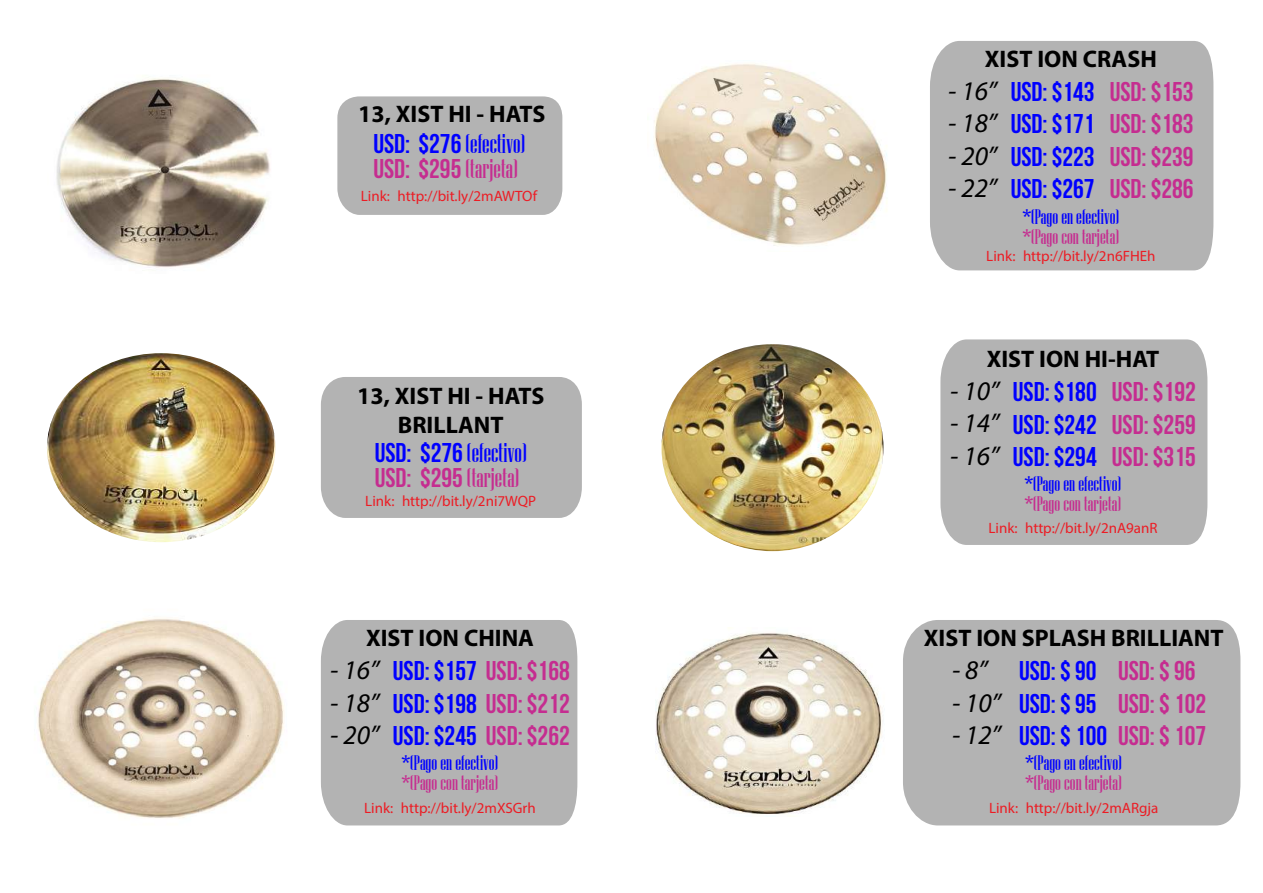
<style>
.page{position:relative;width:1263px;height:893px;background:#fff}
.page>*{position:absolute;margin:0;border:0;box-sizing:border-box;transform-origin:0 0}
.t1{font:700 27px/32.4px "Bebas Neue";color:#00f;text-align:justify}
.t2{font:700 27px/32.4px "Bebas Neue";color:#c52d90;text-align:justify}
.t3{font:27px/24.8px "Niagara Solid";color:#00f}
.t4{font:italic 27px "Myriad Pro";color:#000}
.t5{font:700 24px/28.8px "Myriad Pro";color:#000;text-align:center}
.t6{font:21px/20.2px "Niagara Solid";color:#00f}
.t7{font:15px "Myriad Pro";color:#ec1c24}
.s1{font-family:"Bebas Neue";font-weight:700}
.s2{font-family:"Bebas Neue";font-weight:700;color:#c52d90}
.s3{color:#c52d90}
</style>
<div class="page">
<img style="left:56px;top:78px;width:214px;height:190px">
<img style="left:37px;top:618px;width:247px;height:201px">
<img style="left:654px;top:63px;width:233px;height:183px">
<img style="left:656px;top:633px;width:226px;height:184px">
<img style="left:47px;top:353px;width:228px;height:189px">
<img style="left:661px;top:344px;width:222px;height:207px">
<div style="left:321px;top:377px;width:261px;height:141px;background:#b3b3b3"></div>
<div style="left:337px;top:96px;width:225px;height:119px;background:#b3b3b3"></div>
<div style="left:321px;top:620px;width:256px;height:205px;background:#b3b3b3"></div>
<div style="left:930px;top:41px;width:283px;height:229px;background:#b3b3b3"></div>
<div style="left:940px;top:339px;width:267px;height:206px;background:#b3b3b3"></div>
<div style="left:903px;top:620px;width:337px;height:205px;background:#b3b3b3"></div>
<h2 class="t5" style="left:358px;top:99px;width:189px">13, XIST HI - HATS</h2>
<h1 class="t3" style="left:373px;top:131px;width:154px"><span class="s1">USD: $276</span> (efectivo)<br><span class="s2">USD: $295</span> <span class="s3">(tarjeta)</span></h1>
<p class="t7" style="left:361px;top:186px;width:178px">Link: http://bit.ly/2mAWTOf</p>
<h2 class="t5" style="left:357px;top:381px;width:189px">13, XIST HI - HATS<br>BRILLANT</h2>
<h1 class="t3" style="left:375px;top:440px;width:154px"><span class="s1">USD: $276</span> (efectivo)<br><span class="s2">USD: $295</span> <span class="s3">(tarjeta)</span></h1>
<p class="t7" style="left:365px;top:491px;width:172px">Link: http://bit.ly/2ni7WQP</p>
<h2 class="t5" style="left:366px;top:623px;width:169px">XIST ION CHINA</h2>
<h1 class="t4" style="left:330px;top:653px;width:51px">- 16”</h1>
<h1 class="t4" style="left:330px;top:686px;width:51px">- 18”</h1>
<h1 class="t4" style="left:330px;top:718px;width:51px">- 20”</h1>
<h1 class="t1" style="left:393px;top:654px;width:178px">USD: $157 <span class="s3">USD: $168<br></span>USD: $198 <span class="s3">USD: $212<br></span>USD: $245 <span class="s3">USD: $262</span></h1>
<h3 class="t6" style="left:402px;top:753px;width:98px"><span class="s1">*</span>(Pago en efectivo) <span class="s2">*</span><span class="s3">(Pago con tarjeta)</span></h3>
<p class="t7" style="left:364px;top:798px;width:173px">Link: http://bit.ly/2mXSGrh</p>
<h2 class="t5" style="left:985px;top:44px;width:173px">XIST ION CRASH</h2>
<h1 class="t4" style="left:948px;top:74px;width:51px">- 16”</h1>
<h1 class="t4" style="left:948px;top:107px;width:51px">- 18”</h1>
<h1 class="t4" style="left:948px;top:139px;width:51px">- 20”</h1>
<h1 class="t4" style="left:948px;top:171px;width:51px">- 22”</h1>
<h1 class="t1" style="left:1011px;top:75px;width:85px">USD: $143<br>USD: $171<br>USD: $223<br>USD: $267</h1>
<h1 class="t2" style="left:1110px;top:75px;width:85px">USD: $153<br>USD: $183<br>USD: $239<br>USD: $286</h1>
<h3 class="t6" style="left:1023px;top:207px;width:98px"><span class="s1">*</span>(Pago en efectivo) <span class="s2">*</span><span class="s3">(Pago con tarjeta)</span></h3>
<p class="t7" style="left:986px;top:246px;width:171px">Link: http://bit.ly/2n6FHEh</p>
<h2 class="t5" style="left:987px;top:344px;width:174px">XIST ION HI-HAT</h2>
<h1 class="t4" style="left:950px;top:374px;width:51px">- 10”</h1>
<h1 class="t4" style="left:950px;top:407px;width:51px">- 14”</h1>
<h1 class="t4" style="left:950px;top:439px;width:51px">- 16”</h1>
<h1 class="t1" style="left:1013px;top:375px;width:85px">USD: $180<br>USD: $242<br>USD: $294</h1>
<h1 class="t2" style="left:1112px;top:375px;width:85px">USD: $192<br>USD: $259<br>USD: $315</h1>
<h3 class="t6" style="left:1025px;top:474px;width:98px"><span class="s1">*</span>(Pago en efectivo) <span class="s2">*</span><span class="s3">(Pago con tarjeta)</span></h3>
<p class="t7" style="left:988px;top:519px;width:171px">Link: http://bit.ly/2nA9anR</p>
<h2 class="t5" style="left:924px;top:623px;width:301px">XIST ION SPLASH BRILLIANT</h2>
<h1 class="t4" style="left:952px;top:653px;width:37px">- 8”</h1>
<h1 class="t4" style="left:952px;top:686px;width:51px">- 10”</h1>
<h1 class="t4" style="left:952px;top:718px;width:51px">- 12”</h1>
<h1 class="t1" style="left:1019px;top:654px;width:189px;text-align:left">USD: $ 90<br>USD: $ 95<br>USD: $ 100 <span class="s3">USD: $ 107</span></h1>
<h1 class="t2" style="left:1118px;top:654px;width:90px">USD: $ 96<br>USD: $ 102</h1>
<h3 class="t6" style="left:1025px;top:753px;width:98px"><span class="s1">*</span>(Pago en efectivo) <span class="s2">*</span><span class="s3">(Pago con tarjeta)</span></h3>
<p class="t7" style="left:989px;top:798px;width:171px">Link: http://bit.ly/2mARgja</p>
</div>
